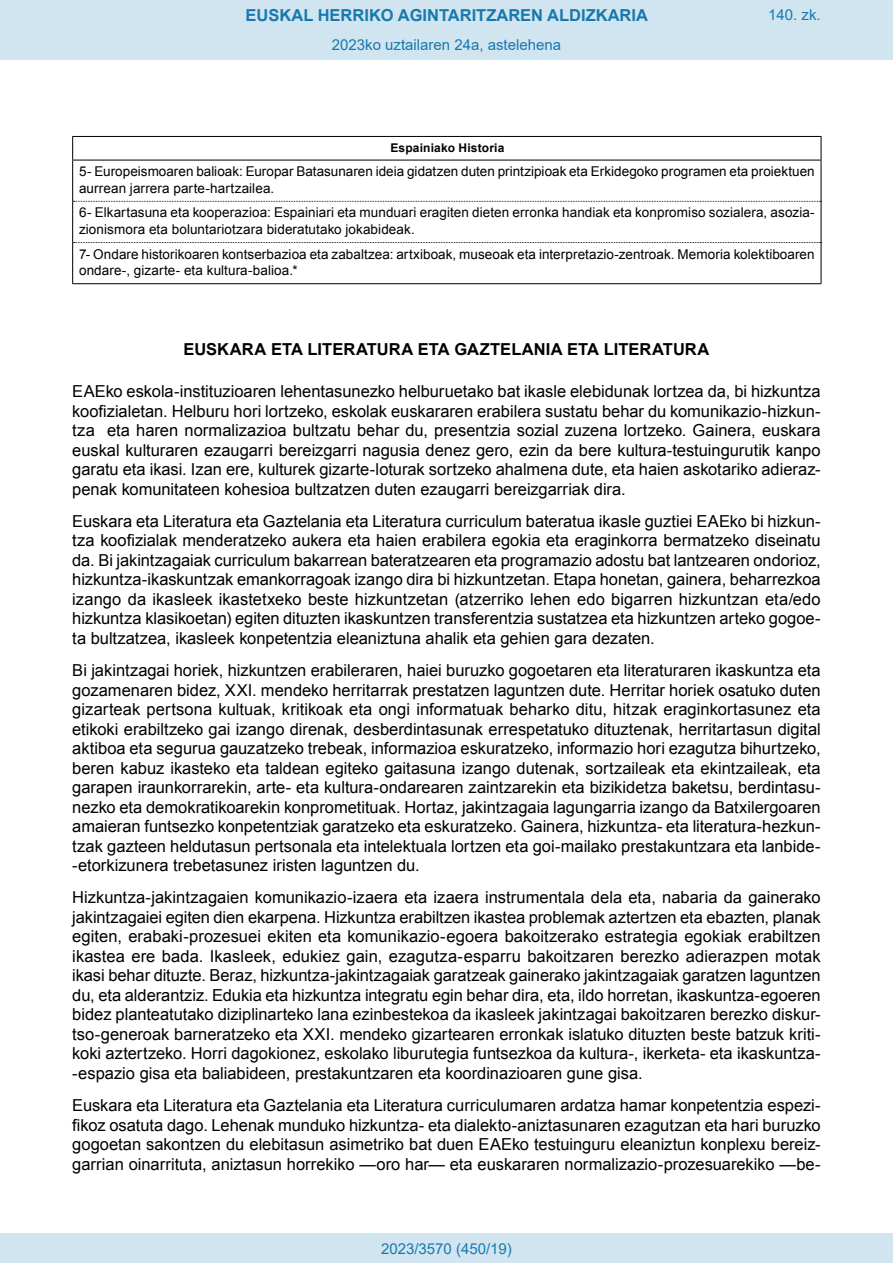
<style>
.page{position:relative;width:893px;height:1263px;background:#fff}
.page>*{position:absolute;margin:0;border:0;box-sizing:border-box;transform-origin:0 0}
.t1{font:16.5px/19.5px "Arial";color:#000;text-align:justify}
.t2{font:700 16.5px "Arial";color:#000}
.t3{font:700 16.5px "Arial";color:#1879ad}
.Paginacion_Centro{font:15px "Arial";color:#1879ad}
.t4{font:13.5px/16.5px "Arial";letter-spacing:.005em;color:#000}
.t5{font:700 12px "Arial";letter-spacing:.015em;color:#000}
</style>
<div class="page">
<hr style="left:72px;top:160px;width:749px;height:1px;background:#000">
<svg style="left:73px;top:201px;width:748px;height:1px"></svg>
<svg style="left:73px;top:242px;width:748px;height:1px"></svg>
<hr style="left:72px;top:136px;width:749px;height:1px;background:#000">
<svg style="left:72px;top:137px;width:1px;height:23px"></svg>
<svg style="left:821px;top:137px;width:1px;height:23px"></svg>
<hr style="left:72px;top:160px;width:1px;height:41px;background:#000">
<hr style="left:821px;top:160px;width:1px;height:41px;background:#000">
<hr style="left:72px;top:201px;width:1px;height:41px;background:#000">
<hr style="left:821px;top:201px;width:1px;height:41px;background:#000">
<hr style="left:72px;top:242px;width:1px;height:41px;background:#000">
<hr style="left:821px;top:242px;width:1px;height:41px;background:#000">
<hr style="left:72px;top:283px;width:749px;height:1px;background:#000">
<div style="left:0;top:0;width:893px;height:60px;background:#d0e5f0"></div>
<div style="left:0;top:1233px;width:893px;height:30px;background:#d0e5f0"></div>
<p class="t3" style="left:246px;top:3px;width:404px">EUSKAL HERRIKO AGINTARITZAREN ALDIZKARIA</p>
<p class="Paginacion_Centro" style="left:768px;top:5px;width:54px">140. zk.</p>
<p class="Paginacion_Centro" style="left:332px;top:35px;width:231px">2023ko uztailaren 24a, astelehena</p>
<p class="t5" style="left:390px;top:139px;width:116px">Espainiako Historia</p>
<p class="t4" style="left:79px;top:163px;width:737px">5- Europeismoaren balioak: Europar Batasunaren ideia gidatzen duten printzipioak eta Erkidegoko programen eta proiektuen aurrean jarrera parte-hartzailea.</p>
<p class="t4" style="left:79px;top:205px;width:737px">6- Elkartasuna eta kooperazioa: Espainiari eta munduari eragiten dieten erronka handiak eta konpromiso sozialera, asozia&shy;zionismora eta boluntariotzara bideratutako jokabideak.</p>
<p class="t4" style="left:79px;top:246px;width:737px">7- Ondare historikoaren kontserbazioa eta zabaltzea: artxiboak, museoak eta interpretazio-zentroak. Memoria kolektiboaren ondare-, gizarte- eta kultura-balioa.*</p>
<p class="t2" style="left:183px;top:339px;width:527px">EUSKARA ETA LITERATURA ETA GAZTELANIA ETA LITERATURA</p>
<p class="t1" style="left:72px;top:382px;width:750px">EAEko eskola-instituzioaren lehentasunezko helburuetako bat ikasle elebidunak lortzea da, bi hizkuntza koofizialetan. Helburu hori lortzeko, eskolak euskararen erabilera sustatu behar du komunikazio-hizkun&shy;tza eta haren normalizazioa bultzatu behar du, presentzia sozial zuzena lortzeko. Gainera, euskara euskal kulturaren ezaugarri bereizgarri nagusia denez gero, ezin da bere kultura-testuingurutik kanpo garatu eta ikasi. Izan ere, kulturek gizarte-loturak sortzeko ahalmena dute, eta haien askotariko adieraz&shy;penak komunitateen kohesioa bultzatzen duten ezaugarri bereizgarriak dira.</p>
<p class="t1" style="left:72px;top:511px;width:750px">Euskara eta Literatura eta Gaztelania eta Literatura curriculum bateratua ikasle guztiei EAEko bi hizkun&shy;tza koofizialak menderatzeko aukera eta haien erabilera egokia eta eraginkorra bermatzeko diseinatu da. Bi jakintzagaiak curriculum bakarrean bateratzearen eta programazio adostu bat lantzearen ondorioz, hizkuntza-ikaskuntzak emankorragoak izango dira bi hizkuntzetan. Etapa honetan, gainera, beharrezkoa izango da ikasleek ikastetxeko beste hizkuntzetan (atzerriko lehen edo bigarren hizkuntzan eta/edo hizkuntza klasikoetan) egiten dituzten ikaskuntzen transferentzia sustatzea eta hizkuntzen arteko gogoe&shy;ta bultzatzea, ikasleek konpetentzia eleaniztuna ahalik eta gehien gara dezaten.</p>
<p class="t1" style="left:72px;top:661px;width:750px">Bi jakintzagai horiek, hizkuntzen erabileraren, haiei buruzko gogoetaren eta literaturaren ikaskuntza eta gozamenaren bidez, XXI. mendeko herritarrak prestatzen laguntzen dute. Herritar horiek osatuko duten gizarteak pertsona kultuak, kritikoak eta ongi informatuak beharko ditu, hitzak eraginkortasunez eta etikoki erabiltzeko gai izango direnak, desberdintasunak errespetatuko dituztenak, herritartasun digital aktiboa eta segurua gauzatzeko trebeak, informazioa eskuratzeko, informazio hori ezagutza bihurtzeko, beren kabuz ikasteko eta taldean egiteko gaitasuna izango dutenak, sortzaileak eta ekintzaileak, eta garapen iraunkorrarekin, arte- eta kultura-ondarearen zaintzarekin eta bizikidetza baketsu, berdintasu&shy;nezko eta demokratikoarekin konprometituak. Hortaz, jakintzagaia lagungarria izango da Batxilergoaren amaieran funtsezko konpetentziak garatzeko eta eskuratzeko. Gainera, hizkuntza- eta literatura-hezkun&shy;tzak gazteen heldutasun pertsonala eta intelektuala lortzen eta goi-mailako prestakuntzara eta lanbide--etorkizunera trebetasunez iristen laguntzen du.</p>
<p class="t1" style="left:72px;top:888px;width:750px">Hizkuntza-jakintzagaien komunikazio-izaera eta izaera instrumentala dela eta, nabaria da gainerako jakintzagaiei egiten dien ekarpena. Hizkuntza erabiltzen ikastea problemak aztertzen eta ebazten, planak egiten, erabaki-prozesuei ekiten eta komunikazio-egoera bakoitzerako estrategia egokiak erabiltzen ikastea ere bada. Ikasleek, edukiez gain, ezagutza-esparru bakoitzaren berezko adierazpen motak ikasi behar dituzte. Beraz, hizkuntza-jakintzagaiak garatzeak gainerako jakintzagaiak garatzen laguntzen du, eta alderantziz. Edukia eta hizkuntza integratu egin behar dira, eta, ildo horretan, ikaskuntza-egoeren bidez planteatutako diziplinarteko lana ezinbestekoa da ikasleek jakintzagai bakoitzaren berezko diskur&shy;tso-generoak barneratzeko eta XXI. mendeko gizartearen erronkak islatuko dituzten beste batzuk kriti&shy;koki aztertzeko. Horri dagokionez, eskolako liburutegia funtsezkoa da kultura-, ikerketa- eta ikaskuntza--espazio gisa eta baliabideen, prestakuntzaren eta koordinazioaren gune gisa.</p>
<p class="t1" style="left:72px;top:1095px;width:750px">Euskara eta Literatura eta Gaztelania eta Literatura curriculumaren ardatza hamar konpetentzia espezi&shy;fikoz osatuta dago. Lehenak munduko hizkuntza- eta dialekto-aniztasunaren ezagutzan eta hari buruzko gogoetan sakontzen du elebitasun asimetriko bat duen EAEko testuinguru eleaniztun konplexu bereiz&shy;garrian oinarrituta, aniztasun horrekiko —oro har— eta euskararen normalizazio-prozesuarekiko —be-</p>
<p class="Paginacion_Centro" style="left:381px;top:1238px;width:132px">2023/3570 (450/19)</p>
</div>
